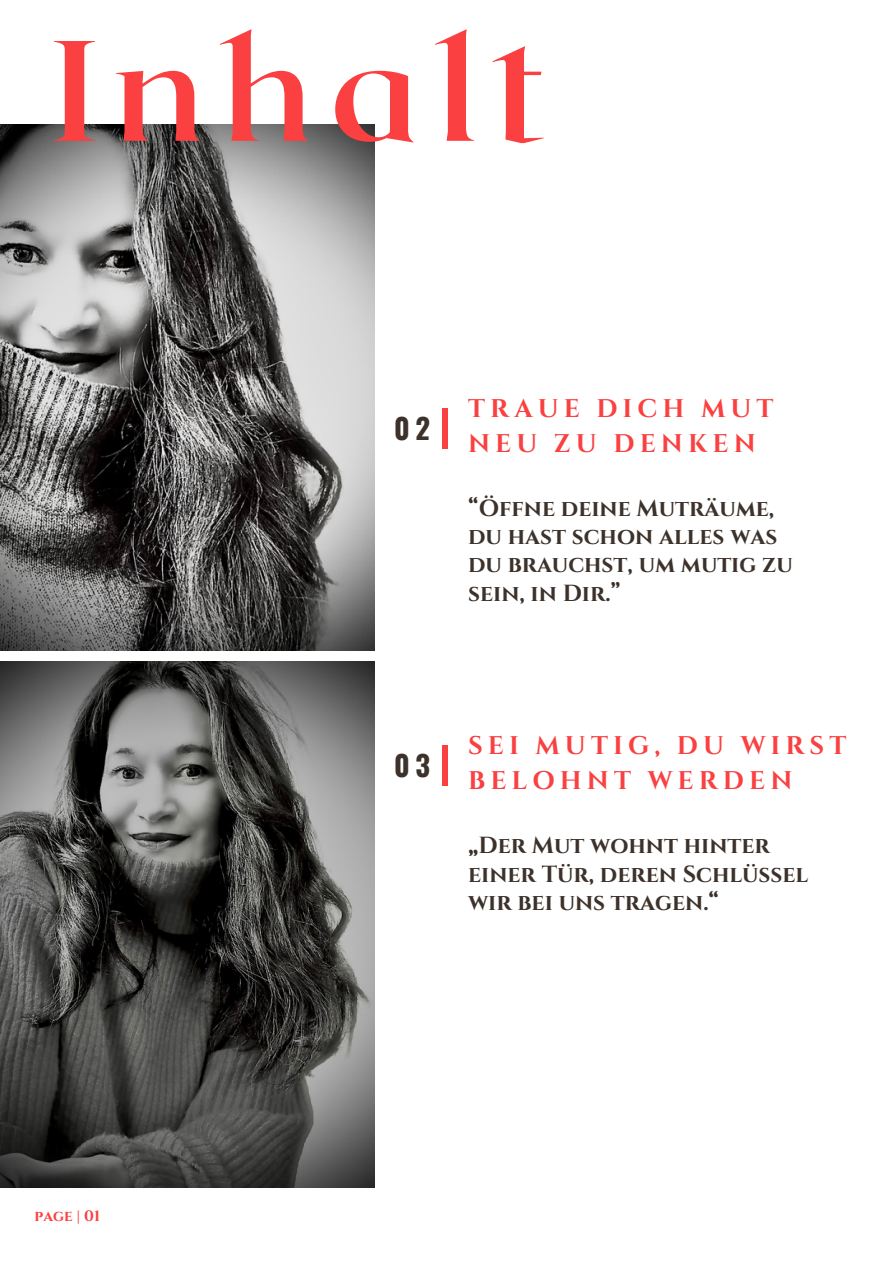
<style>
.page{position:relative;width:893px;height:1264px;background:#fff}
.page>*{position:absolute;margin:0;border:0;box-sizing:border-box;transform-origin:0 0}
.t1{font:700 142.5px "Roxborough CF";letter-spacing:.12em;color:#fa4040}
.t2{font:700 28.5px "Oswald";color:#3d322b}
.t3{font:700 25.5px/34.8px "Cinzel";letter-spacing:.2em;color:#fa4040}
.t4{font:700 23.25px/28.2px "Cinzel";color:#3d322b}
.t5{font:700 15.15px "Cinzel";color:#fa4040}
</style>
<div class="page">
<div style="left:442px;top:408px;width:6px;height:41px;background:#fa4040"></div>
<div style="left:442px;top:745px;width:6px;height:40px;background:#fa4040"></div>
<img style="left:0;top:125px;width:375px;height:525px">
<img style="left:0;top:661px;width:375px;height:526px">
<p class="t1" style="left:52px;top:-2px;width:497px">Inhalt</p>
<p class="t5" style="left:35px;top:1206px;width:67px">page | 01</p>
<p class="t2" style="left:394px;top:406px;width:38px">02</p>
<p class="t3" style="left:468px;top:392px;width:307px">TRAUE DICH MUT<br>NEU ZU DENKEN</p>
<p class="t4" style="left:468px;top:495px;width:326px">“Öffne deine Muträume, du hast schon alles was du brauchst, um mutig zu sein, in Dir.”</p>
<p class="t2" style="left:394px;top:743px;width:38px">03</p>
<p class="t3" style="left:468px;top:729px;width:380px">SEI MUTIG, DU WIRST<br>BELOHNT WERDEN</p>
<p class="t4" style="left:468px;top:832px;width:342px">„Der Mut wohnt hinter einer Tür, deren Schlüssel wir bei uns tragen.“</p>
</div>
